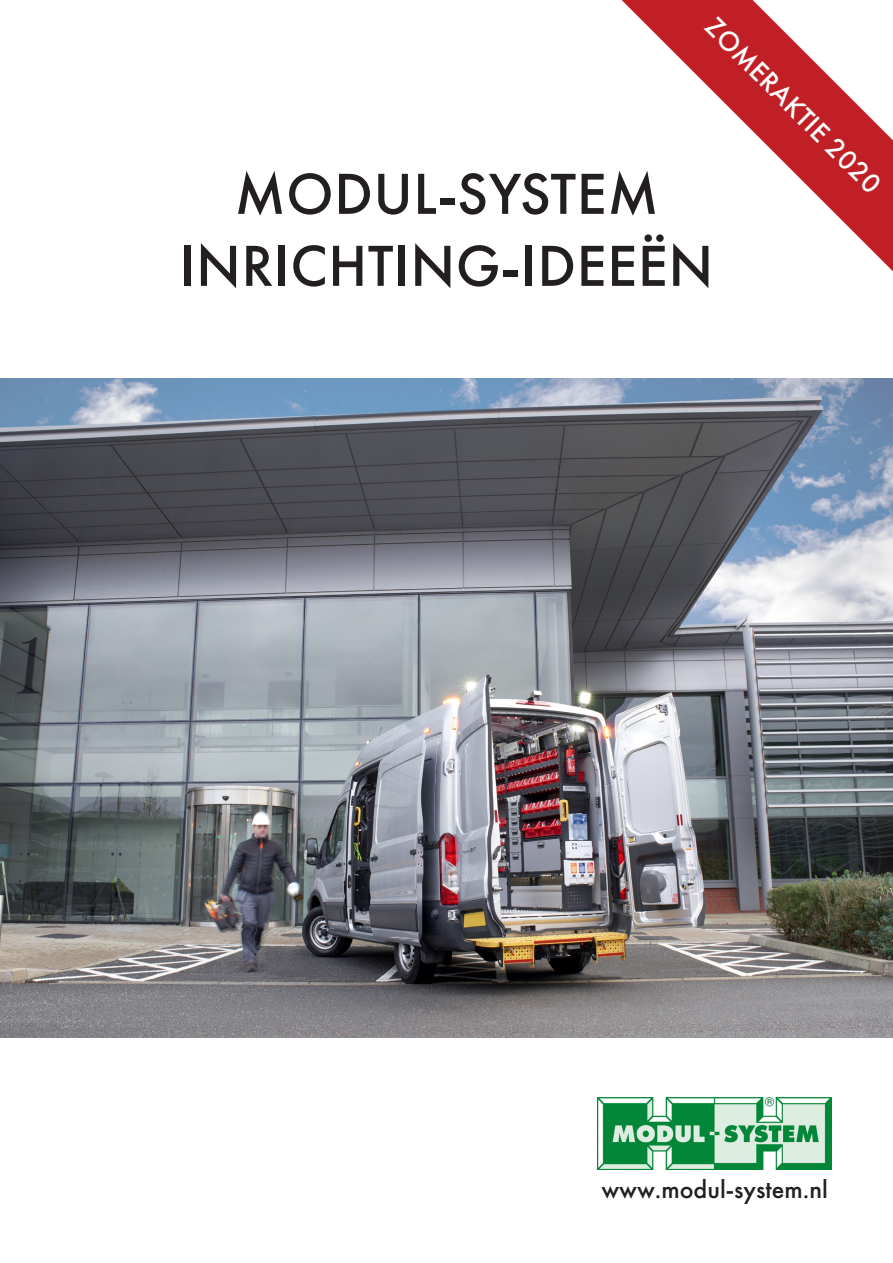
<style>
.page{position:relative;width:893px;height:1263px;background:#fff}
.page>*{position:absolute;margin:0;border:0;box-sizing:border-box;transform-origin:0 0}
.t1{font:500 60px/72px "Futura";letter-spacing:.01em;color:#231f20;text-align:center}
.t2{font:500 28.5px "Futura";color:#fff}
.t3{font:500 26.1px "Futura";color:#231f20}
</style>
<div class="page">
<img style="left:0;top:378px;width:893px;height:659px">
<img style="left:597px;top:1097px;width:235px;height:72px">
<svg style="left:622px;top:0;width:271px;height:271px"></svg>
<p class="t2" style="left:722px;top:10px;width:237px;rotate:45deg">ZOMERAKTIE 2020</p>
<p class="t1" style="left:180px;top:159px;width:535px">MODUL-SYSTEM<br>INRICHTING-IDEEËN</p>
<p class="t3" style="left:601px;top:1173px;width:228px">www.modul-system.nl</p>
</div>
